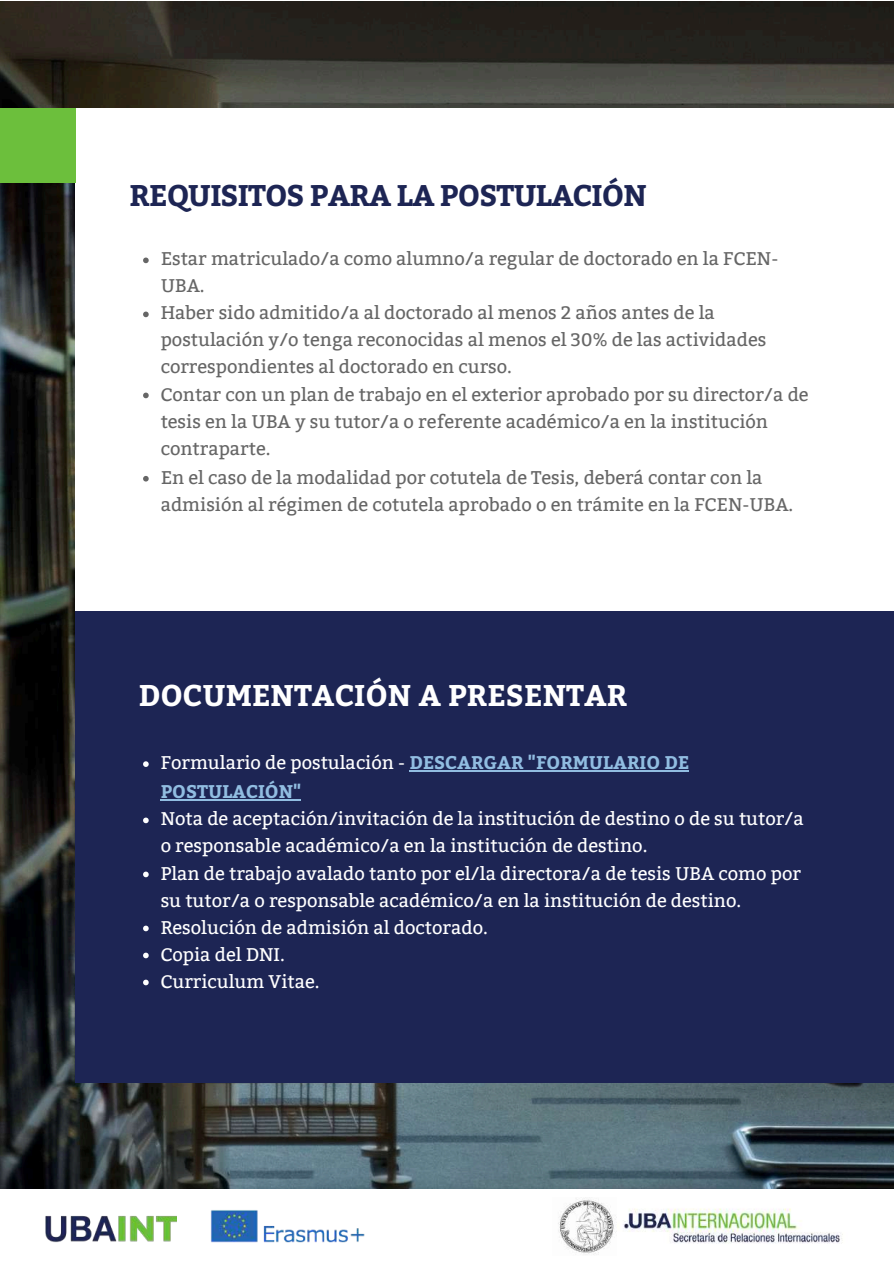
<style>
.page{position:relative;width:894px;height:1264px;background:#fff}
.page>*{position:absolute;margin:0;border:0;box-sizing:border-box;transform-origin:0 0}
.t1{font:700 29.85px "Bitter";letter-spacing:-.03em;color:#1d2554}
.t2{font:700 29.85px "Bitter";color:#fff}
.t3{font:18.3px/27px "Bitter";color:#666}
.t4{font:18.3px/27px "Bitter";color:#fff}
.t5{font:700 18.3px/29.2px "Bitter";color:#91bde1}
.s1{font-weight:400;color:#fff}
</style>
<div class="page">
<img style="left:0;top:1px;width:893px;height:1187px">
<div style="left:76px;top:610px;width:817px;height:472px;background:#1d2554"></div>
<div style="left:76px;top:108px;width:817px;height:502px;background:#fff"></div>
<div style="left:0;top:108px;width:76px;height:75px;background:#6cbf3c"></div>
<svg style="left:143px;top:257px;width:6px;height:6px"></svg>
<svg style="left:143px;top:311px;width:6px;height:6px"></svg>
<svg style="left:143px;top:392px;width:6px;height:6px"></svg>
<svg style="left:143px;top:476px;width:6px;height:5px"></svg>
<svg style="left:143px;top:761px;width:6px;height:6px"></svg>
<hr style="left:409px;top:770px;width:280px;height:1px;background:#91bde1">
<hr style="left:161px;top:799px;width:140px;height:1px;background:#91bde1">
<svg style="left:143px;top:817px;width:6px;height:6px"></svg>
<svg style="left:143px;top:871px;width:6px;height:6px"></svg>
<svg style="left:143px;top:925px;width:6px;height:6px"></svg>
<svg style="left:143px;top:952px;width:6px;height:6px"></svg>
<svg style="left:143px;top:979px;width:6px;height:6px"></svg>
<img style="left:45px;top:1216px;width:131px;height:27px">
<img style="left:210px;top:1210px;width:155px;height:33px">
<img style="left:558px;top:1198px;width:59px;height:57px">
<img style="left:623px;top:1208px;width:220px;height:36px">
<h1 class="t1" style="left:129px;top:173px;width:518px">REQUISITOS PARA LA POSTULACIÓN</h1>
<p class="t3" style="left:161px;top:246px;width:649px">Estar matriculado/a como alumno/a regular de doctorado en la FCEN-UBA.<br>Haber sido admitido/a al doctorado al menos 2 años antes de la postulación y/o tenga reconocidas al menos el 30% de las actividades correspondientes al doctorado en curso.<br>Contar con un plan de trabajo en el exterior aprobado por su director/a de tesis en la UBA y su tutor/a o referente académico/a en la institución contraparte.</p>
<p class="t3" style="left:161px;top:464px;width:634px">En el caso de la modalidad por cotutela de Tesis, deberá contar con la admisión al régimen de cotutela aprobado o en trámite en la FCEN-UBA.</p>
<h1 class="t2" style="left:138px;top:673px;width:490px">DOCUMENTACIÓN A PRESENTAR</h1>
<p class="t5" style="left:161px;top:747px;width:530px"><span class="s1">Formulario de postulación -</span> DESCARGAR "FORMULARIO DE<br>POSTULACIÓN"</p>
<p class="t4" style="left:161px;top:805px;width:644px">Nota de aceptación/invitación de la institución de destino o de su tutor/a o responsable académico/a en la institución de destino.<br>Plan de trabajo avalado tanto por el/la directora/a de tesis UBA como por su tutor/a o responsable académico/a en la institución de destino.<br>Resolución de admisión al doctorado.<br>Copia del DNI.<br>Curriculum Vitae.</p>
</div>
